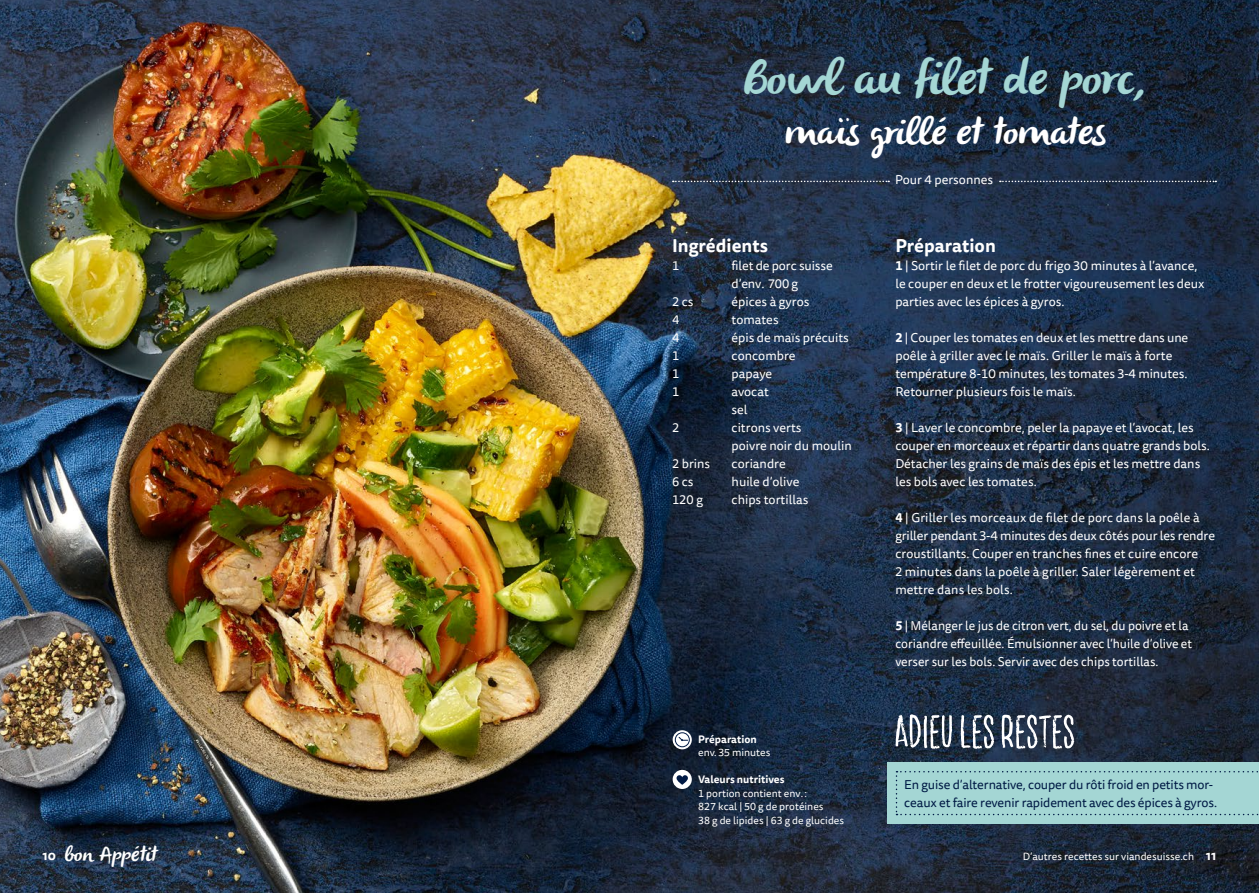
<style>
.page{position:relative;width:1259px;height:893px;background:#fff}
.page>*{position:absolute;margin:0;border:0;box-sizing:border-box;transform-origin:0 0}
.t1{font:56.4px "Lucky Fellas Serif";color:#fff}
.t2{font:italic 49.5px "Olivier";letter-spacing:-.01em;color:#a4d6d4}
.t3{font:italic 37.5px "Olivier";color:#fff}
.t4{font:italic 21px "Olivier";color:#fff}
.t5{font:700 18px "Tisa Sans OT";color:#fff}
.t6{font:12.75px/18px "Tisa Sans OT";color:#fff}
.t7{font:12.75px/18px "Tisa Sans OT";letter-spacing:-.01em;color:#001a45}
.t8{font:10.5px/13.5px "Tisa Sans OT";color:#fff}
.t9{font:700 10.5px "Tisa Sans OT";color:#fff}
.s1{font-weight:700}
.s2{font-family:"Tisa Sans OT";font-weight:700;font-style:normal;font-size:12.75px}
.s3{font-weight:700;font-size:12.75px}
</style>
<div class="page">
<img style="left:0;top:0;width:1259px;height:893px">
<svg style="left:673px;top:181px;width:216px;height:1px"></svg>
<svg style="left:1000px;top:181px;width:216px;height:1px"></svg>
<svg style="left:672px;top:730px;width:20px;height:19px"></svg>
<div style="left:675px;top:732px;width:15px;height:15px;border:1px solid #001a45;border-radius:50%"></div>
<svg style="left:678px;top:736px;width:10px;height:5px"></svg>
<svg style="left:672px;top:770px;width:20px;height:19px"></svg>
<svg style="left:676px;top:775px;width:12px;height:10px"></svg>
<div style="left:887px;top:762px;width:372px;height:62px;background:#a4d6d4"></div>
<svg style="left:895px;top:771px;width:364px;height:44px"></svg>
<h2 class="t2" style="left:742px;top:50px;width:416px">Bowl au filetdeporc,</h2>
<h3 class="t3" style="left:783px;top:110px;width:331px">maïsgrilléettomates</h3>
<h3 class="t5" style="left:672px;top:234px;width:98px">Ingrédients</h3>
<p class="t6" style="left:672px;top:257px;width:9px">1</p>
<p class="t6" style="left:731px;top:257px;width:103px">filet de porc suisse d’env. 700 g</p>
<p class="t6" style="left:672px;top:293px;width:23px">2 cs</p>
<p class="t6" style="left:731px;top:293px;width:79px">épices à gyros</p>
<p class="t6" style="left:672px;top:311px;width:9px">4</p>
<p class="t6" style="left:731px;top:311px;width:49px">tomates</p>
<p class="t6" style="left:672px;top:329px;width:9px">4</p>
<p class="t6" style="left:731px;top:329px;width:119px">épis de maïs précuits</p>
<p class="t6" style="left:672px;top:347px;width:9px">1</p>
<p class="t6" style="left:731px;top:347px;width:66px">concombre</p>
<p class="t6" style="left:672px;top:365px;width:9px">1</p>
<p class="t6" style="left:731px;top:365px;width:42px">papaye</p>
<p class="t6" style="left:672px;top:383px;width:9px">1</p>
<p class="t6" style="left:731px;top:383px;width:39px">avocat sel</p>
<p class="t6" style="left:672px;top:419px;width:9px">2</p>
<p class="t6" style="left:731px;top:419px;width:122px">citrons verts<br>poivre noir du moulin</p>
<p class="t6" style="left:672px;top:455px;width:40px">2 brins</p>
<p class="t6" style="left:731px;top:455px;width:56px">coriandre</p>
<p class="t6" style="left:672px;top:473px;width:23px">6 cs</p>
<p class="t6" style="left:731px;top:473px;width:69px">huile d’olive</p>
<p class="t6" style="left:672px;top:491px;width:32px">120 g</p>
<p class="t6" style="left:731px;top:491px;width:78px">chips tortillas</p>
<p class="t9" style="left:698px;top:732px;width:60px">Préparation</p>
<p class="t8" style="left:698px;top:746px;width:74px">env. 35 minutes</p>
<p class="t9" style="left:698px;top:773px;width:88px">Valeurs nutritives</p>
<p class="t8" style="left:698px;top:787px;width:147px">1 portion contient env.:<br>827 kcal | 50 g de protéines<br>38 g de lipides | 63 g de glucides</p>
<p class="t6" style="left:895px;top:172px;width:99px">Pour 4 personnes</p>
<h3 class="t5" style="left:895px;top:234px;width:102px">Préparation</h3>
<p class="t6" style="left:895px;top:257px;width:311px"><span class="s1">1</span> | Sortir le filet de porc du frigo 30 minutes à l’avance, le couper en deux et le frotter vigoureusement les deux parties avec les épices à gyros.</p>
<p class="t6" style="left:895px;top:329px;width:294px"><span class="s1">2</span> | Couper les tomates en deux et les mettre dans une poêle à griller avec le maïs. Griller le maïs à forte température 8-10 minutes, les tomates 3-4 minutes.<br>Retourner plusieurs fois le maïs.</p>
<p class="t6" style="left:895px;top:419px;width:316px"><span class="s1">3</span> | Laver le concombre, peler la papaye et l’avocat, les couper en morceaux et répartir dans quatre grands bols.<br>Détacher les grains de maïs des épis et les mettre dans les bols avec les tomates.</p>
<p class="t6" style="left:895px;top:509px;width:321px"><span class="s1">4</span> | Griller les morceaux de filet de porc dans la poêle à griller pendant 3-4 minutes des deux côtés pour les rendre croustillants. Couper en tranches fines et cuire encore<br>2 minutes dans la poêle à griller. Saler légèrement et mettre dans les bols.</p>
<p class="t6" style="left:895px;top:617px;width:298px"><span class="s1">5</span> | Mélanger le jus de citron vert, du sel, du poivre et la coriandre effeuillée. Émulsionner avec l’huile d’olive et verser sur les bols. Servir avec des chips tortillas.</p>
<h1 class="t1" style="left:895px;top:696px;width:183px">ADIEU LES RESTES</h1>
<p class="t7" style="left:904px;top:776px;width:314px">En guise d’alternative, couper du rôti froid en petits mor&shy;ceaux et faire revenir rapidement avec des épices à gyros.</p>
<h3 class="t4" style="left:43px;top:842px;width:120px"><span class="s2">10</span> bon Appétit</h3>
<p class="t8" style="left:1023px;top:850px;width:195px">D’autres recettes sur viandesuisse.ch <span class="s3">11</span></p>
</div>
